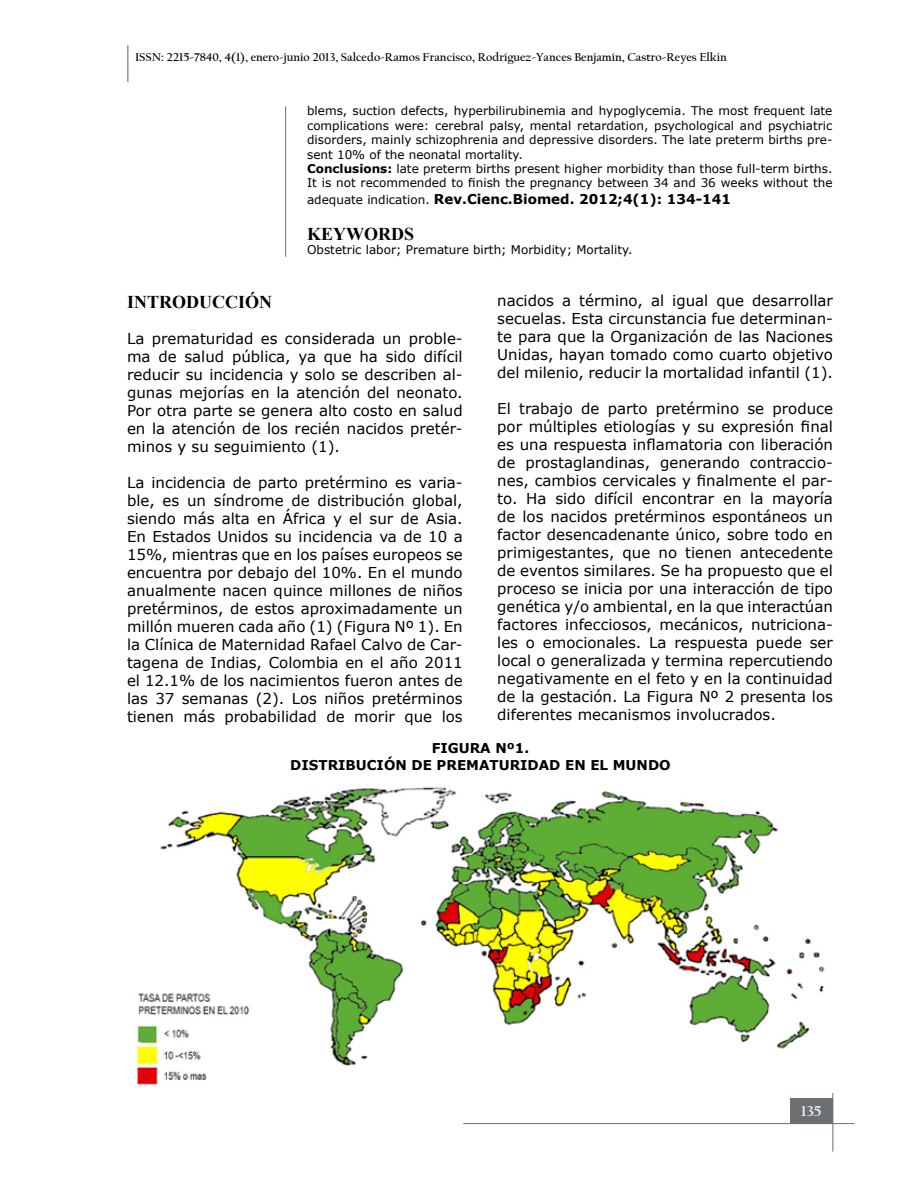
<style>
.page{position:relative;width:918px;height:1188px;background:#fff}
.page>*{position:absolute;margin:0;border:0;box-sizing:border-box;transform-origin:0 0}
.t1{font:700 18px "Times New Roman";color:#000}
.t2{font:15px/18px "Verdana";color:#000;text-align:justify}
.t3{font:700 15px "Californian FB";color:#fff}
.t4{font:700 13.5px/16.2px "Verdana";color:#000;text-align:center}
.t5{font:12px/14.4px "Verdana";color:#000}
.t6{font:700 12px "Californian FB";color:#000}
.s1{font-weight:700}
.s2{font-weight:400;font-size:12px}
</style>
<div class="page">
<div style="left:791px;top:1098px;width:42px;height:26px;background:#6d7072"></div>
<hr style="left:463px;top:1123px;width:391px;height:1px;background:#6d7072">
<hr style="left:832px;top:1093px;width:1px;height:59px;background:#6d7072">
<hr style="left:127px;top:45px;width:2px;height:37px;background:#939598">
<hr style="left:285px;top:106px;width:1px;height:151px;background:#6d7072">
<img style="left:136px;top:787px;width:689px;height:298px">
<p class="t6" style="left:135px;top:50px;width:593px">ISSN: 2215-7840, 4(1), enero-junio 2013, Salcedo-Ramos Francisco, Rodríguez-Yances Benjamín, Castro-Reyes Elkin</p>
<p class="t5" style="left:307px;top:104px;width:527px">blems, suction defects, hyperbilirubinemia and hypoglycemia. The most frequent late complications were: cerebral palsy, mental retardation, psychological and psychiatric disorders, mainly schizophrenia and depressive disorders. The late preterm births pre&shy;sent 10% of the neonatal mortality.<br><span class="s1">Conclusions:</span> late preterm births present higher morbidity than those full-term births.<br>It is not recommended to finish the pregnancy between 34 and 36 weeks without the</p>
<p class="t4" style="left:307px;top:190px;width:425px"><span class="s2">adequate indication.</span> Rev.Cienc.Biomed. 2012;4(1): 134-141</p>
<p class="t1" style="left:307px;top:221px;width:109px">KEYWORDS</p>
<p class="t5" style="left:307px;top:242px;width:327px">Obstetric labor; Premature birth; Morbidity; Mortality.</p>
<p class="t1" style="left:127px;top:289px;width:146px">INTRODUCCIÓN</p>
<p class="t2" style="left:127px;top:329px;width:337px">La prematuridad es considerada un proble&shy;ma de salud pública, ya que ha sido difícil reducir su incidencia y solo se describen al&shy;gunas mejorías en la atención del neonato.<br>Por otra parte se genera alto costo en salud en la atención de los recién nacidos pretér&shy;minos y su seguimiento (1).</p>
<p class="t2" style="left:127px;top:473px;width:337px">La incidencia de parto pretérmino es varia&shy;ble, es un síndrome de distribución global, siendo más alta en África y el sur de Asia.<br>En Estados Unidos su incidencia va de 10 a 15%, mientras que en los países europeos se encuentra por debajo del 10%. En el mundo anualmente nacen quince millones de niños pretérminos, de estos aproximadamente un millón mueren cada año (1) (Figura Nº 1). En la Clínica de Maternidad Rafael Calvo de Car&shy;tagena de Indias, Colombia en el año 2011 el 12.1% de los nacimientos fueron antes de las 37 semanas (2). Los niños pretérminos tienen más probabilidad de morir que los</p>
<p class="t2" style="left:497px;top:291px;width:337px">nacidos a término, al igual que desarrollar secuelas. Esta circunstancia fue determinan&shy;te para que la Organización de las Naciones Unidas, hayan tomado como cuarto objetivo del milenio, reducir la mortalidad infantil (1).</p>
<p class="t2" style="left:497px;top:399px;width:337px">El trabajo de parto pretérmino se produce por múltiples etiologías y su expresión final es una respuesta inflamatoria con liberación de prostaglandinas, generando contraccio&shy;nes, cambios cervicales y finalmente el par&shy;to. Ha sido difícil encontrar en la mayoría de los nacidos pretérminos espontáneos un factor desencadenante único, sobre todo en primigestantes, que no tienen antecedente de eventos similares. Se ha propuesto que el proceso se inicia por una interacción de tipo genética y/o ambiental, en la que interactúan factores infecciosos, mecánicos, nutriciona&shy;les o emocionales. La respuesta puede ser local o generalizada y termina repercutiendo negativamente en el feto y en la continuidad de la gestación. La Figura Nº 2 presenta los diferentes mecanismos involucrados.</p>
<p class="t4" style="left:290px;top:740px;width:382px">FIGURA Nº1.<br>DISTRIBUCIÓN DE PREMATURIDAD EN EL MUNDO</p>
<p class="t3" style="left:801px;top:1102px;width:22px">135</p>
</div>
